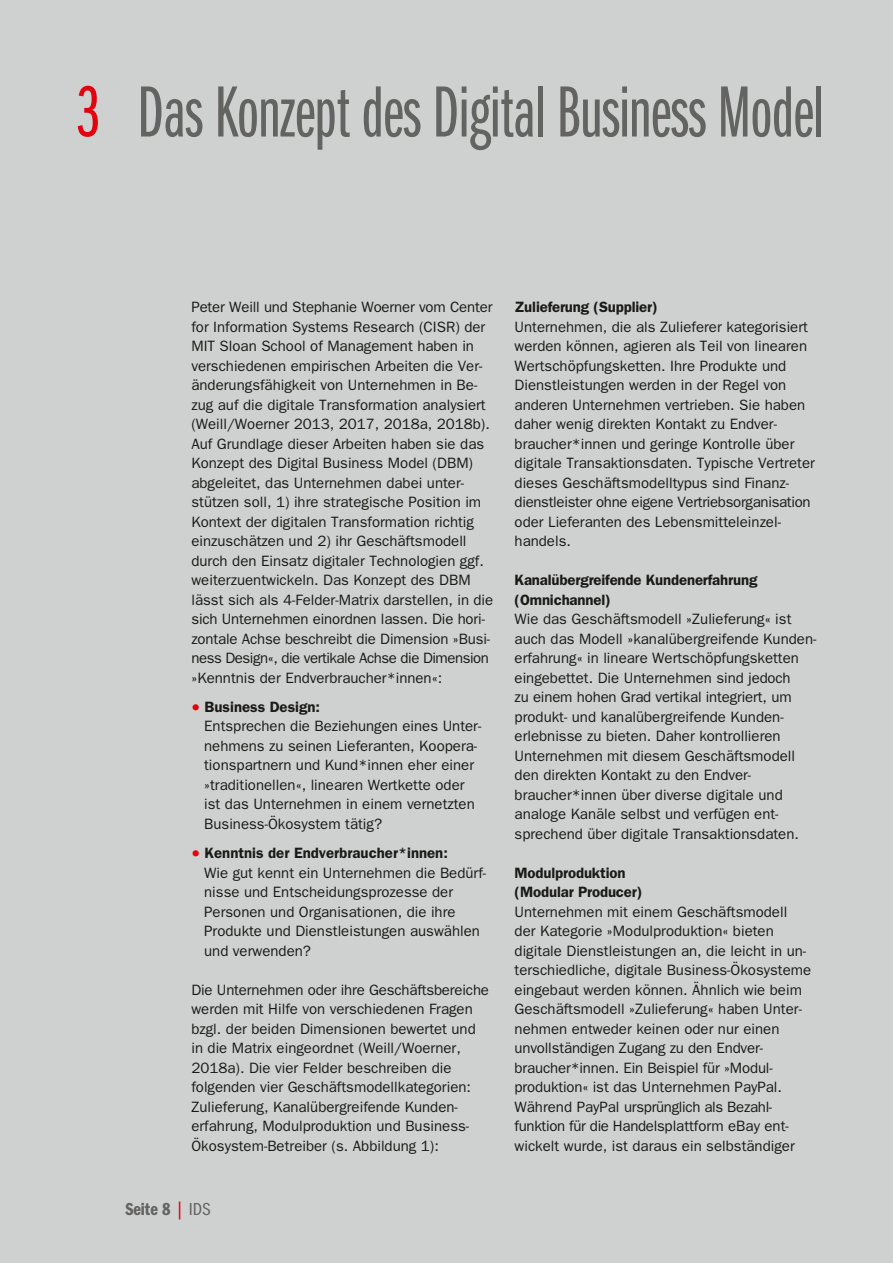
<style>
.page{position:relative;width:893px;height:1263px;background:#cfd0d0}
.page>*{position:absolute;margin:0;border:0;box-sizing:border-box;transform-origin:0 0}
.t1{font:75px "Franklin Gothic Book X Cmpr";letter-spacing:-.005em;color:#636362}
.t2{font:18px "Franklin Gothic Demi Cmpr";color:#636362;scale:1.1 1}
.t3{font:15px/19.5px "Franklin Gothic";color:#1a1a18}
.t4{font:600 15px/19.5px "Franklin Gothic";letter-spacing:-.01em;color:#1a1a18}
.s1{color:#e3000f}
.s2{font-family:"Lucida Grande";color:#e3000f}
.s3{font-weight:600}
.s4{font-family:"Franklin Gothic Book Cmpr";color:#e3000f}
.s5{font-family:"Franklin Gothic Book Cmpr"}
</style>
<div class="page">
<h1 class="t1" style="left:77px;top:86px;width:749px"><span class="s1">3</span> Das Konzept des Digital Business Model</h1>
<p class="t3" style="left:191px;top:298px;width:303px">Peter Weill und Stephanie Woerner vom Center for Information Systems Research (CISR) der MIT Sloan School of Management haben in verschiedenen empirischen Arbeiten die Ver&shy;änderungsfähigkeit von Unternehmen in Be&shy;zug auf die digitale Transformation analysiert (Weill/Woerner 2013, 2017, 2018a, 2018b).<br>Auf Grundlage dieser Arbeiten haben sie das Konzept des Digital Business Model (DBM) abgeleitet, das Unternehmen dabei unter&shy;stützen soll, 1) ihre strategische Position im Kontext der digitalen Transformation richtig einzuschätzen und 2) ihr Geschäftsmodell durch den Einsatz digitaler Technologien ggf. weiterzuentwickeln. Das Konzept des DBM lässt sich als 4-Felder-Matrix darstellen, in die sich Unternehmen einordnen lassen. Die hori&shy;zontale Achse beschreibt die Dimension »Busi&shy;ness Design«, die vertikale Achse die Dimension »Kenntnis der Endverbraucher*innen«:</p>
<p class="t3" style="left:204px;top:698px;width:279px;text-indent:-13px"><span class="s2">●</span> <span class="s3">Business Design:<br></span>Entsprechen die Beziehungen eines Unter&shy;nehmens zu seinen Lieferanten, Koopera&shy;tionspartnern und Kund*innen eher einer »traditionellen«, linearen Wertkette oder ist das Unternehmen in einem vernetzten Business-Ökosystem tätig?</p>
<p class="t3" style="left:204px;top:844px;width:283px;text-indent:-13px"><span class="s2">●</span> <span class="s3">Kenntnis der Endverbraucher*innen:<br></span>Wie gut kennt ein Unternehmen die Bedürf&shy;nisse und Entscheidungsprozesse der Personen und Organisationen, die ihre Produkte und Dienstleistungen auswählen und verwenden?</p>
<p class="t3" style="left:191px;top:981px;width:299px">Die Unternehmen oder ihre Geschäftsbereiche werden mit Hilfe von verschiedenen Fragen bzgl. der beiden Dimensionen bewertet und in die Matrix eingeordnet (Weill/Woerner, 2018a). Die vier Felder beschreiben die folgenden vier Geschäftsmodellkategorien:<br>Zulieferung, Kanalübergreifende Kunden&shy;erfahrung, Modulproduktion und Business-Ökosystem-Betreiber (s. Abbildung 1):</p>
<p class="t2" style="left:125px;top:1203px;width:79px">Seite 8 <span class="s4">|</span> <span class="s5">IDS</span></p>
<p class="t4" style="left:515px;top:298px;width:145px">Zulieferung (Supplier)</p>
<p class="t3" style="left:515px;top:318px;width:302px">Unternehmen, die als Zulieferer kategorisiert werden können, agieren als Teil von linearen Wertschöpfungsketten. Ihre Produkte und Dienstleistungen werden in der Regel von anderen Unternehmen vertrieben. Sie haben daher wenig direkten Kontakt zu Endver&shy;braucher*innen und geringe Kontrolle über digitale Transaktionsdaten. Typische Vertreter dieses Geschäftsmodelltypus sind Finanz&shy;dienstleister ohne eigene Vertriebsorganisation oder Lieferanten des Lebensmitteleinzel&shy;handels.</p>
<p class="t4" style="left:515px;top:571px;width:244px">Kanalübergreifende Kundenerfahrung (Omnichannel)</p>
<p class="t3" style="left:515px;top:610px;width:303px">Wie das Geschäftsmodell »Zulieferung« ist auch das Modell »kanalübergreifende Kunden&shy;erfahrung« in lineare Wertschöpfungsketten eingebettet. Die Unternehmen sind jedoch<br>zu einem hohen Grad vertikal integriert, um produkt- und kanalübergreifende Kunden&shy;erlebnisse zu bieten. Daher kontrollieren Unternehmen mit diesem Geschäftsmodell den direkten Kontakt zu den Endver&shy;braucher*innen über diverse digitale und analoge Kanäle selbst und verfügen ent&shy;sprechend über digitale Transaktionsdaten.</p>
<p class="t4" style="left:515px;top:864px;width:129px">Modulproduktion (Modular Producer)</p>
<p class="t3" style="left:515px;top:903px;width:298px">Unternehmen mit einem Geschäftsmodell der Kategorie »Modulproduktion« bieten digitale Dienstleistungen an, die leicht in un&shy;terschiedliche, digitale Business-Ökosysteme eingebaut werden können. Ähnlich wie beim Geschäftsmodell »Zulieferung« haben Unter&shy;nehmen entweder keinen oder nur einen unvollständigen Zugang zu den Endver&shy;braucher*innen. Ein Beispiel für »Modul&shy;produktion« ist das Unternehmen PayPal.<br>Während PayPal ursprünglich als Bezahl&shy;funktion für die Handelsplattform eBay ent&shy;wickelt wurde, ist daraus ein selbständiger</p>
</div>
